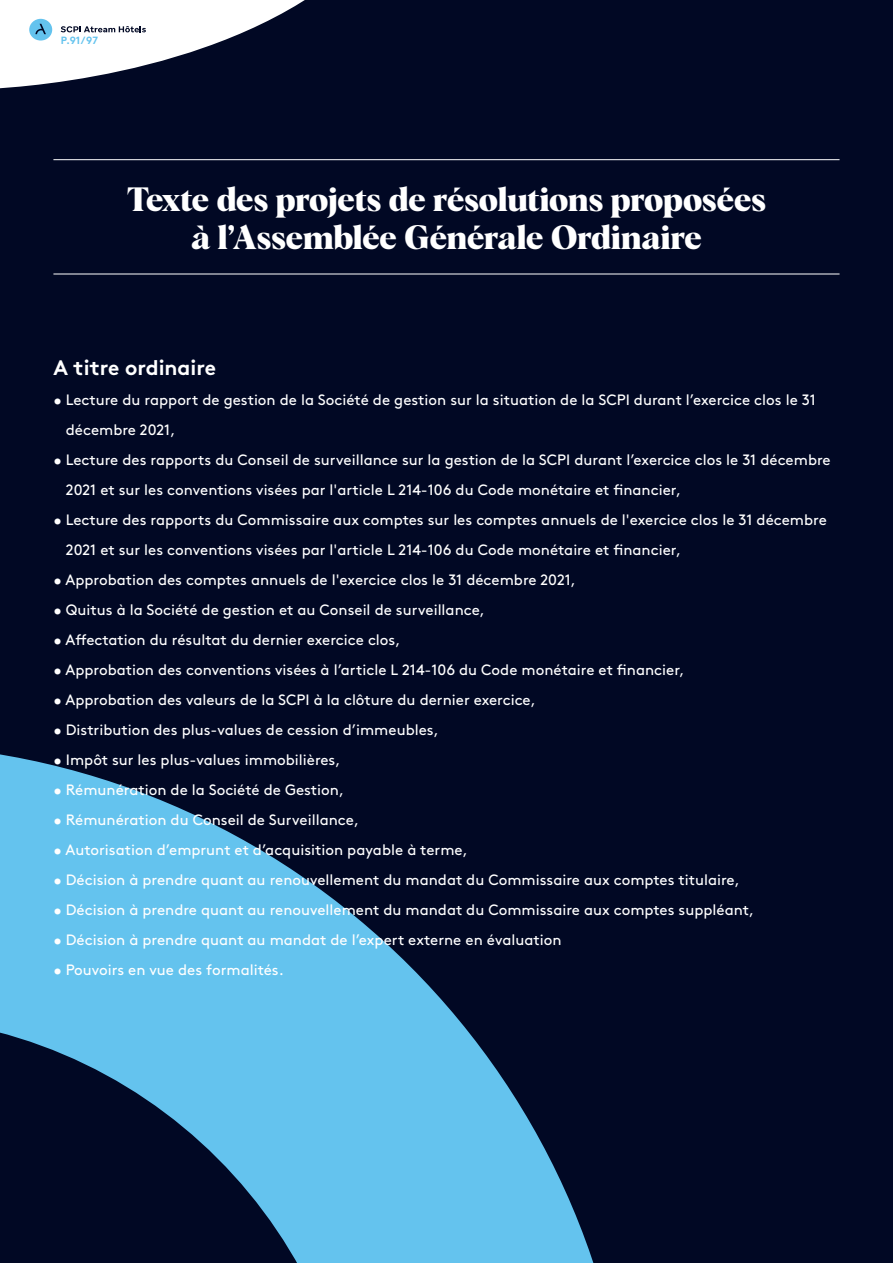
<style>
.page{position:relative;width:893px;height:1263px;background:#010824}
.page>*{position:absolute;margin:0;border:0;box-sizing:border-box;transform-origin:0 0}
.Titre_niveau_1__Noir{font:700 33px "Albra";letter-spacing:-.005em;color:#fff}
.Texte_courant_noir{font:700 21px "Brown";color:#fff}
.Texte_courant_noir-2{font:15px/30px "Brown";color:#fff}
.t1{font:700 10.5px "Brown";color:#64c3ee}
</style>
<div class="page">
<svg style="left:0;top:754px;width:594px;height:509px;fill:#64c3ee"></svg>
<hr style="left:53px;top:159px;width:786px;height:1px;background:#fff">
<hr style="left:53px;top:274px;width:786px;height:1px;background:#fff">
<svg style="left:0;top:0;width:305px;height:89px"></svg>
<p class="t1" style="left:61px;top:32px;width:39px">P.91/97</p>
<p class="Titre_niveau_1__Noir" style="left:127px;top:175px;width:640px">Texte des projets de résolutions proposées</p>
<p class="Titre_niveau_1__Noir" style="left:191px;top:213px;width:512px">à l’Assemblée Générale Ordinaire</p>
<p class="Texte_courant_noir" style="left:53px;top:350px;width:164px">A titre ordinaire</p>
<p class="Texte_courant_noir-2" style="left:66px;top:383px;width:751px;text-indent:-12px">• Lecture du rapport de gestion de la Société de gestion sur la situation de la SCPI durant l’exercice clos le 31 décembre 2021,</p>
<p class="Texte_courant_noir-2" style="left:66px;top:443px;width:766px;text-indent:-12px">• Lecture des rapports du Conseil de surveillance sur la gestion de la SCPI durant l’exercice clos le 31 décembre<br>2021 et sur les conventions visées par l'article L 214-106 du Code monétaire et financier,</p>
<p class="Texte_courant_noir-2" style="left:66px;top:503px;width:762px;text-indent:-12px">• Lecture des rapports du Commissaire aux comptes sur les comptes annuels de l'exercice clos le 31 décembre<br>2021 et sur les conventions visées par l'article L 214-106 du Code monétaire et financier,</p>
<p class="Texte_courant_noir-2" style="left:53px;top:563px;width:524px">• Approbation des comptes annuels de l'exercice clos le 31 décembre 2021,</p>
<p class="Texte_courant_noir-2" style="left:53px;top:593px;width:433px">• Quitus à la Société de gestion et au Conseil de surveillance,</p>
<p class="Texte_courant_noir-2" style="left:53px;top:623px;width:349px">• Affectation du résultat du dernier exercice clos,</p>
<p class="Texte_courant_noir-2" style="left:53px;top:653px;width:633px">• Approbation des conventions visées à l’article L 214-106 du Code monétaire et financier,</p>
<p class="Texte_courant_noir-2" style="left:53px;top:683px;width:484px">• Approbation des valeurs de la SCPI à la clôture du dernier exercice,</p>
<p class="Texte_courant_noir-2" style="left:53px;top:713px;width:387px">• Distribution des plus-values de cession d’immeubles,</p>
<p class="Texte_courant_noir-2" style="left:53px;top:743px;width:289px">• Impôt sur les plus-values immobilières,</p>
<p class="Texte_courant_noir-2" style="left:53px;top:773px;width:292px">• Rémunération de la Société de Gestion,</p>
<p class="Texte_courant_noir-2" style="left:53px;top:803px;width:307px">• Rémunération du Conseil de Surveillance,</p>
<p class="Texte_courant_noir-2" style="left:53px;top:833px;width:416px">• Autorisation d’emprunt et d’acquisition payable à terme,</p>
<p class="Texte_courant_noir-2" style="left:53px;top:863px;width:688px">• Décision à prendre quant au renouvellement du mandat du Commissaire aux comptes titulaire,</p>
<p class="Texte_courant_noir-2" style="left:53px;top:893px;width:702px">• Décision à prendre quant au renouvellement du mandat du Commissaire aux comptes suppléant,</p>
<p class="Texte_courant_noir-2" style="left:53px;top:923px;width:510px">• Décision à prendre quant au mandat de l’expert externe en évaluation</p>
<p class="Texte_courant_noir-2" style="left:53px;top:953px;width:232px">• Pouvoirs en vue des formalités.</p>
</div>
